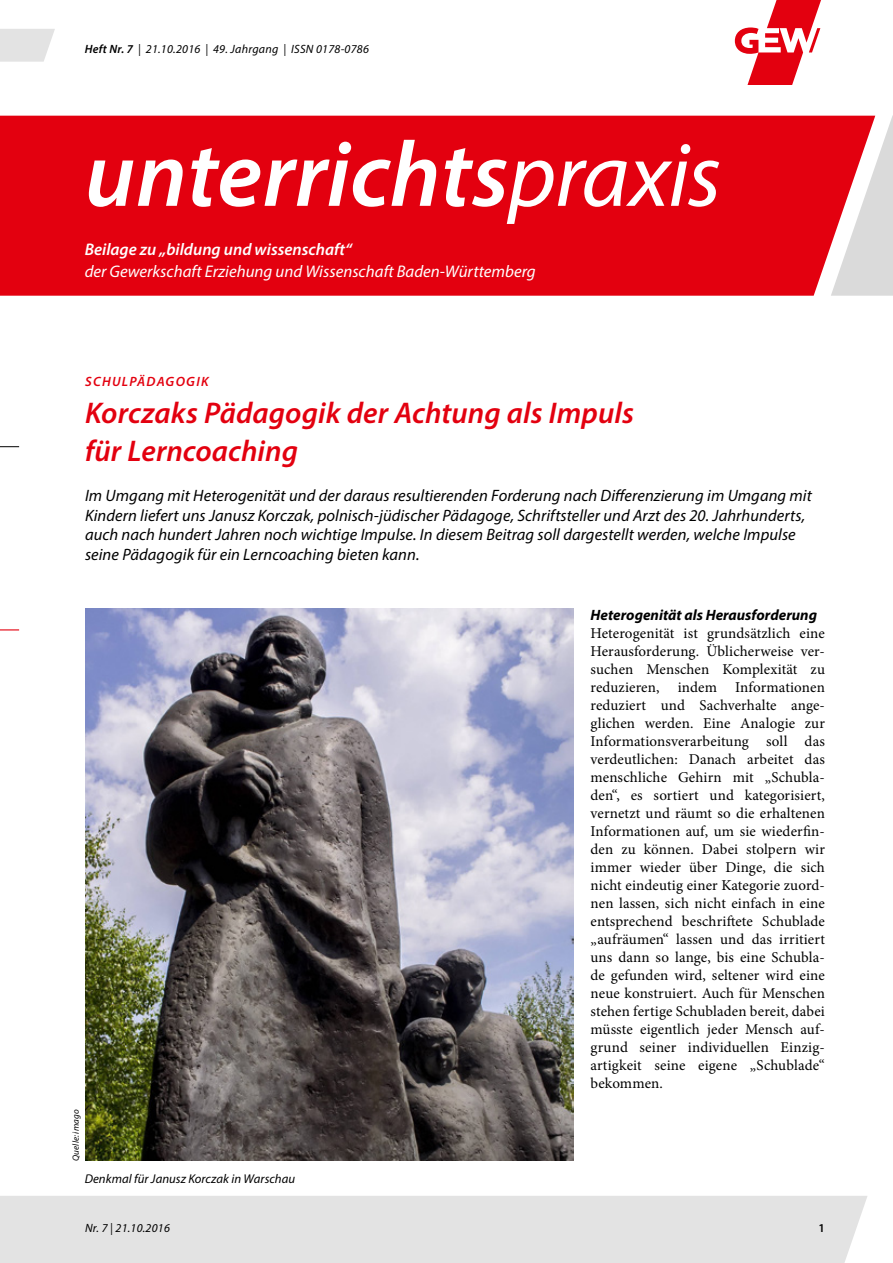
<style>
.page{position:relative;width:893px;height:1263px;background:#fff}
.page>*{position:absolute;margin:0;border:0;box-sizing:border-box;transform-origin:0 0}
.t1{font:italic 600 93px "Myriad Pro";color:#fff}
.t2{font:italic 600 30px/37.5px "Myriad Pro";letter-spacing:.005em;color:#e3000f}
.t3{font:italic 16.8px "Myriad Pro";color:#fff}
.t4{font:italic 600 16.8px "Myriad Pro";color:#fff}
.t5{font:italic 16.5px/19.5px "Myriad Pro";letter-spacing:.005em;color:#000}
.t6{font:15px/18px "Minion Pro";letter-spacing:.01em;color:#000;text-align:justify}
.t7{font:italic 700 15px "Myriad Pro";color:#000}
.t8{font:italic 600 13.5px "Myriad Pro";letter-spacing:.095em;color:#e3000f}
.t9{font:italic 12.75px "Myriad Pro";letter-spacing:.005em;color:#000}
.t10{font:italic 12px "Myriad Pro";letter-spacing:.02em;color:#000}
.t11{font:600 12px "Myriad Pro";color:#000}
.t12{font:italic 9px "Myriad Pro";letter-spacing:.015em;color:#000}
.s1{font-weight:600}
.s2{font-weight:400;font-size:91.5px}
</style>
<div class="page">
<svg style="left:0;top:29px;width:55px;height:33px;background:#e6e6e6"></svg>
<div style="left:0;top:1196px;width:867px;height:67px;background:#e3e3e3"></div>
<svg style="left:0;top:446px;width:19px;height:1px"></svg>
<svg style="left:0;top:629px;width:19px;height:1px"></svg>
<svg style="left:831px;top:115px;width:62px;height:181px;background:#dfdede"></svg>
<div style="left:0;top:116px;width:875px;height:180px;background:#e3000f"></div>
<svg style="left:735px;top:0;width:86px;height:84px"></svg>
<img style="left:85px;top:608px;width:488px;height:553px">
<p class="t10" style="left:85px;top:41px;width:286px"><span class="s1">Heft Nr. 7</span> | 21.10.2016 | 49. Jahrgang | ISSN 0178-0786</p>
<h1 class="t1" style="left:85px;top:115px;width:638px">unterrichts<span class="s2">praxis</span></h1>
<p class="t4" style="left:85px;top:238px;width:269px">Beilage zu „bildung und wissenschaft“</p>
<p class="t3" style="left:85px;top:261px;width:453px">der Gewerkschaft Erziehung und Wissenschaft Baden-Württemberg</p>
<p class="t8" style="left:85px;top:373px;width:125px">SCHULPÄDAGOGIK</p>
<h2 class="t2" style="left:85px;top:394px;width:551px">Korczaks Pädagogik der Achtung als Impuls für Lerncoaching</h2>
<p class="t5" style="left:85px;top:486px;width:728px">Im Umgang mit Heterogenität und der daraus resultierenden Forderung nach Differenzierung im Umgang mit Kindern liefert uns Janusz Korczak, polnisch-jüdischer Pädagoge, Schriftsteller und Arzt des 20. Jahrhunderts, auch nach hundert Jahren noch wichtige Impulse. In diesem Beitrag soll dargestellt werden, welche Impulse seine Pädagogik für ein Lerncoaching bieten kann.</p>
<p class="t12" style="left:70px;top:1161px;width:53px;rotate:-90deg">Quelle: imago</p>
<p class="t9" style="left:85px;top:1171px;width:212px">Denkmal für Janusz Korczak in Warschau</p>
<p class="t7" style="left:590px;top:605px;width:228px">Heterogenität als Herausforderung</p>
<p class="t6" style="left:590px;top:624px;width:236px">Heterogenität ist grundsätzlich eine Herausforderung. Üblicherweise ver&shy;suchen Menschen Komplexität zu reduzieren, indem Informationen reduziert und Sachverhalte ange&shy;glichen werden. Eine Analogie zur Informationsverarbeitung soll das verdeutlichen: Danach arbeitet das menschliche Gehirn mit „Schubla&shy;den“, es sortiert und kategorisiert, vernetzt und räumt so die erhaltenen Informationen auf, um sie wiederfin&shy;den zu können. Dabei stolpern wir immer wieder über Dinge, die sich nicht eindeutig einer Kategorie zuord&shy;nen lassen, sich nicht einfach in eine entsprechend beschriftete Schublade „aufräumen“ lassen und das irritiert uns dann so lange, bis eine Schubla&shy;de gefunden wird, seltener wird eine neue konstruiert. Auch für Menschen stehen fertige Schubladen bereit, dabei müsste eigentlich jeder Mensch auf&shy;grund seiner individuellen Einzig&shy;artigkeit seine eigene „Schublade“ bekommen.</p>
<p class="t10" style="left:85px;top:1220px;width:86px">Nr. 7 | 21.10.2016</p>
<p class="t11" style="left:818px;top:1220px;width:8px">1</p>
</div>
